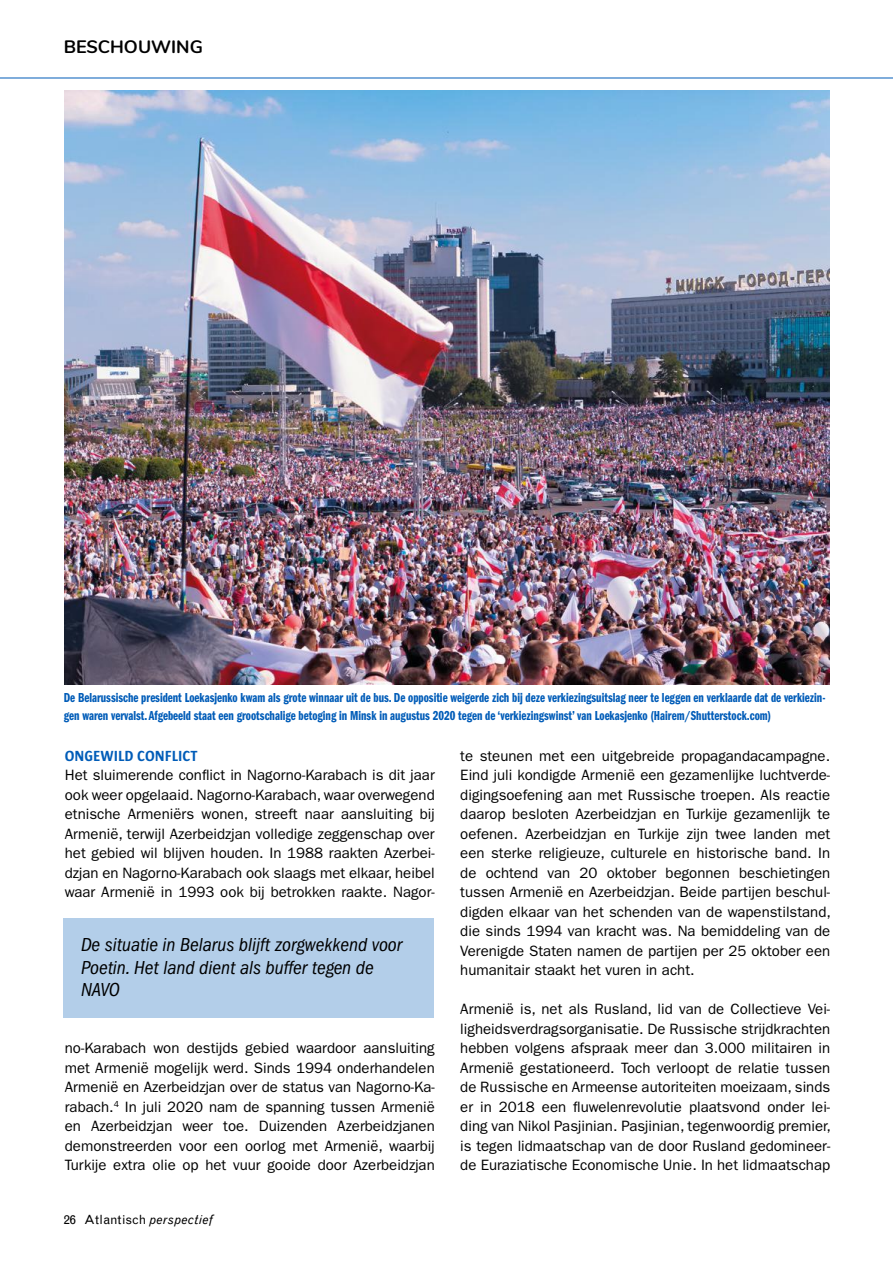
<style>
.page{position:relative;width:893px;height:1263px;background:#fff}
.page>*{position:absolute;margin:0;border:0;box-sizing:border-box;transform-origin:0 0}
.t1{font:italic condensed 19.5px/22.5px "Franklin Gothic";color:#000}
.t2{font:700 18px "Nunito";color:#000}
.t3{font:15px/19.5px "Franklin Gothic";color:#000;text-align:justify}
.t4{font:700 15px "Sun";color:#005cb8}
.t5{font:13.5px/18px "Franklin Gothic Demi Cmpr";color:#005cb8}
.t6{font:12.75px "Grotesque";color:#000}
.s1{font-style:italic}
</style>
<div class="page">
<hr style="left:0;top:78px;width:893px;height:1px;background:#005cb8">
<img style="left:65px;top:90px;width:764px;height:594px">
<div style="left:64px;top:918px;width:370px;height:99px;background:#b3cee9"></div>
<p class="t2" style="left:64px;top:34px;width:141px">BESCHOUWING</p>
<p class="t5" style="left:64px;top:689px;width:763px">De Belarussische president Loekasjenko kwam als grote winnaar uit de bus. De oppositie weigerde zich bij deze verkiezingsuitslag neer te leggen en verklaarde dat de verkiezin&shy;gen waren vervalst. Afgebeeld staat een grootschalige betoging in Minsk in augustus 2020 tegen de ‘verkiezingswinst’ van Loekasjenko (Hairem/Shutterstock.com)</p>
<p class="t4" style="left:65px;top:747px;width:134px">ONGEWILD CONFLICT</p>
<p class="t3" style="left:65px;top:765px;width:371px">Het sluimerende conflict in Nagorno-Karabach is dit jaar ook weer opgelaaid. Nagorno-Karabach, waar overwegend etnische Armeniërs wonen, streeft naar aansluiting bij Armenië, terwijl Azerbeidzjan volledige zeggenschap over het gebied wil blijven houden. In 1988 raakten Azerbei&shy;dzjan en Nagorno-Karabach ook slaags met elkaar, heibel waar Armenië in 1993 ook bij betrokken raakte. Nagor-</p>
<h1 class="t1" style="left:81px;top:934px;width:323px">De situatie in Belarus blijft zorgwekkend voor<br>Poetin. Het land dient als buffer tegen de<br>NAVO</h1>
<p class="t3" style="left:65px;top:1038px;width:371px">no-Karabach won destijds gebied waardoor aansluiting met Armenië mogelijk werd. Sinds 1994 onderhandelen Armenië en Azerbeidzjan over de status van Nagorno-Ka&shy;rabach.<sup>4</sup> In juli 2020 nam de spanning tussen Armenië en Azerbeidzjan weer toe. Duizenden Azerbeidzjanen demonstreerden voor een oorlog met Armenië, waarbij Turkije extra olie op het vuur gooide door Azerbeidzjan</p>
<p class="t6" style="left:64px;top:1212px;width:151px">26 Atlantisch <span class="s1">perspectief</span></p>
<p class="t3" style="left:460px;top:746px;width:372px">te steunen met een uitgebreide propagandacampagne.<br>Eind juli kondigde Armenië een gezamenlijke luchtverde&shy;digingsoefening aan met Russische troepen. Als reactie daarop besloten Azerbeidzjan en Turkije gezamenlijk te oefenen. Azerbeidzjan en Turkije zijn twee landen met een sterke religieuze, culturele en historische band. In de ochtend van 20 oktober begonnen beschietingen tussen Armenië en Azerbeidzjan. Beide partijen beschul&shy;digden elkaar van het schenden van de wapenstilstand, die sinds 1994 van kracht was. Na bemiddeling van de Verenigde Staten namen de partijen per 25 oktober een humanitair staakt het vuren in acht.</p>
<p class="t3" style="left:460px;top:999px;width:372px">Armenië is, net als Rusland, lid van de Collectieve Vei&shy;ligheidsverdragsorganisatie. De Russische strijdkrachten hebben volgens afspraak meer dan 3.000 militairen in Armenië gestationeerd. Toch verloopt de relatie tussen de Russische en Armeense autoriteiten moeizaam, sinds er in 2018 een fluwelenrevolutie plaatsvond onder lei&shy;ding van Nikol Pasjinian. Pasjinian, tegenwoordig premier, is tegen lidmaatschap van de door Rusland gedomineer&shy;de Euraziatische Economische Unie. In het lidmaatschap</p>
</div>
